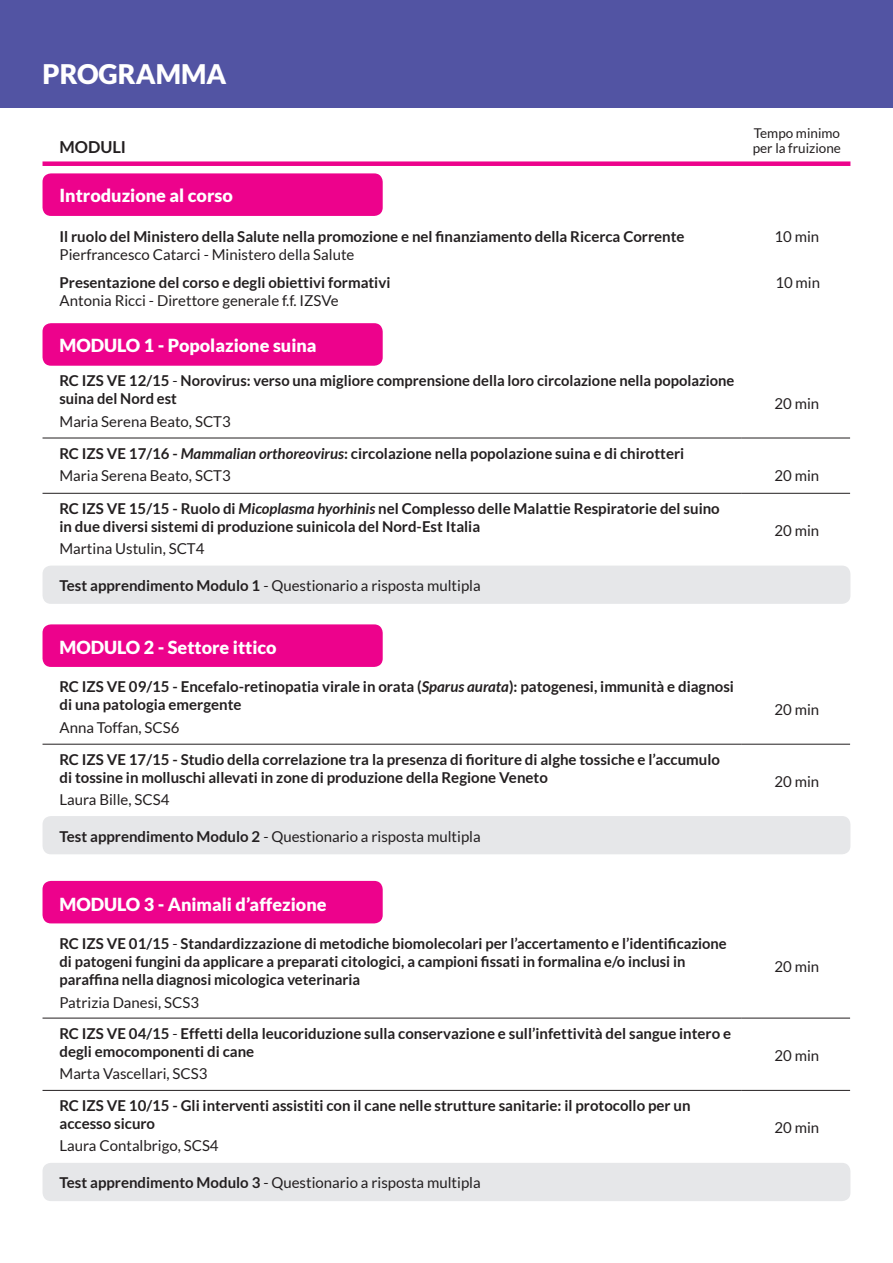
<style>
.page{position:relative;width:893px;height:1263px;background:#fff}
.page>*{position:absolute;margin:0;border:0;box-sizing:border-box;transform-origin:0 0}
.t1{font:900 27px "Lato";color:#fff}
.t2{font:900 18px "Lato";color:#fff}
.t3{font:700 16.5px "Lato";color:#231f20}
.t4{font:700 15px/18px "Lato";color:#231f20}
.t5{font:15px "Lato";color:#231f20}
.t6{font:13.5px/15px "Lato";color:#231f20}
.s1{font-weight:400}
.s2{font-style:italic}
.s3{font-weight:700}
</style>
<div class="page">
<div style="left:43px;top:173px;width:340px;height:43px;background:#ed028c;border-radius:9px"></div>
<div style="left:43px;top:1163px;width:807px;height:38px;background:#e6e7e9;border-radius:9px"></div>
<div style="left:43px;top:816px;width:807px;height:38px;background:#e6e7e9;border-radius:9px"></div>
<div style="left:43px;top:566px;width:807px;height:38px;background:#e6e7e9;border-radius:9px"></div>
<div style="left:0;top:0;width:893px;height:107px;background:#5254a3"></div>
<div style="left:43px;top:881px;width:340px;height:42px;background:#ed028c;border-radius:9px"></div>
<div style="left:43px;top:624px;width:340px;height:43px;background:#ed028c;border-radius:9px"></div>
<div style="left:43px;top:323px;width:340px;height:43px;background:#ed028c;border-radius:9px"></div>
<hr style="left:43px;top:438px;width:698px;height:1px;background:#231f20">
<hr style="left:741px;top:438px;width:109px;height:1px;background:#231f20">
<hr style="left:43px;top:493px;width:698px;height:1px;background:#231f20">
<hr style="left:741px;top:493px;width:109px;height:1px;background:#231f20">
<hr style="left:43px;top:744px;width:698px;height:1px;background:#231f20">
<hr style="left:741px;top:744px;width:109px;height:1px;background:#231f20">
<hr style="left:43px;top:1018px;width:698px;height:1px;background:#231f20">
<hr style="left:741px;top:1018px;width:109px;height:1px;background:#231f20">
<hr style="left:43px;top:1090px;width:698px;height:1px;background:#231f20">
<hr style="left:741px;top:1090px;width:109px;height:1px;background:#231f20">
<div style="left:43px;top:161px;width:807px;height:5px;background:#ed028c"></div>
<h1 class="t1" style="left:43px;top:58px;width:185px">Programma</h1>
<p class="t3" style="left:60px;top:138px;width:68px">MODULI</p>
<p class="t2" style="left:60px;top:184px;width:175px">Introduzione al corso</p>
<p class="t4" style="left:60px;top:227px;width:626px">Il ruolo del Ministero della Salute nella promozione e nel finanziamento della Ricerca Corrente</p>
<p class="t5" style="left:60px;top:246px;width:296px">Pierfrancesco Catarci - Ministero della Salute</p>
<p class="t4" style="left:60px;top:274px;width:332px">Presentazione del corso e degli obiettivi formativi</p>
<p class="t5" style="left:60px;top:293px;width:281px">Antonia Ricci - Direttore generale f.f. IZSVe</p>
<p class="t2" style="left:60px;top:335px;width:259px">MODULO 1 - Popolazione suina</p>
<p class="t4" style="left:60px;top:372px;width:676px">RC IZS VE 12/15 <span class="s1">-</span> Norovirus: verso una migliore comprensione della loro circolazione nella popolazione suina del Nord est</p>
<p class="t5" style="left:60px;top:413px;width:173px">Maria Serena Beato, SCT3</p>
<p class="t4" style="left:60px;top:442px;width:626px;line-height:22.2px">RC IZS VE 17/16 - <span class="s2">Mammalian orthoreovirus</span>: circolazione nella popolazione suina e di chirotteri<br><span class="s1">Maria Serena Beato, SCT3</span></p>
<p class="t4" style="left:60px;top:499px;width:662px">RC IZS VE 15/15 - Ruolo di <span class="s2">Micoplasma hyorhinis</span> nel Complesso delle Malattie Respiratorie del suino in due diversi sistemi di produzione suinicola del Nord-Est Italia</p>
<p class="t5" style="left:60px;top:540px;width:146px">Martina Ustulin, SCT4</p>
<p class="t5" style="left:60px;top:577px;width:423px"><span class="s3">Test apprendimento Modulo 1</span> - Questionario a risposta multipla</p>
<p class="t2" style="left:60px;top:636px;width:219px">MO DULO 2 - Settore ittico</p>
<p class="t4" style="left:60px;top:678px;width:676px">RC IZS VE 09/15 - Encefalo-retinopatia virale in orata (<span class="s2">Sparus aurata</span>): patogenesi, immunità e diagnosi di una patologia emergente</p>
<p class="t5" style="left:60px;top:719px;width:121px">Anna Toffan, SCS6</p>
<p class="t4" style="left:60px;top:750px;width:662px">RC IZS VE 17/15 - Studio della correlazione tra la presenza di fioriture di alghe tossiche e l’accumulo di tossine in molluschi allevati in zone di produzione della Regione Veneto</p>
<p class="t5" style="left:60px;top:791px;width:111px">Laura Bille, SCS4</p>
<p class="t5" style="left:60px;top:828px;width:423px"><span class="s3">Test apprendimento Modulo 2</span> - Questionario a risposta multipla</p>
<p class="t6" style="left:753px;top:126px;width:90px">Tempo minimo per la fruizione</p>
<p class="t5" style="left:774px;top:228px;width:46px">10 min</p>
<p class="t5" style="left:775px;top:275px;width:46px">10 min</p>
<p class="t5" style="left:774px;top:395px;width:46px">20 min</p>
<p class="t5" style="left:774px;top:467px;width:46px">20 min</p>
<p class="t5" style="left:774px;top:522px;width:46px">20 min</p>
<p class="t5" style="left:774px;top:701px;width:46px">20 min</p>
<p class="t5" style="left:774px;top:773px;width:46px">20 min</p>
<p class="t2" style="left:60px;top:893px;width:269px">MODULO 3 - Animali d’affezione</p>
<p class="t4" style="left:60px;top:935px;width:669px">RC IZS VE 01/15 <span class="s1">-</span> Standardizzazione di metodiche biomolecolari per l’accertamento e l’identificazione di patogeni fungini da applicare a preparati citologici, a campioni fissati in formalina e/o inclusi in paraffina nella diagnosi micologica veterinaria</p>
<p class="t5" style="left:60px;top:994px;width:141px">Patrizia Danesi, SCS3</p>
<p class="t4" style="left:60px;top:1024px;width:673px">RC IZS VE 04/15 <span class="s1">-</span> Effetti della leucoriduzione sulla conservazione e sull’infettività del sangue intero e degli emocomponenti di cane</p>
<p class="t5" style="left:60px;top:1065px;width:149px">Marta Vascellari, SCS3</p>
<p class="t4" style="left:60px;top:1096px;width:633px">RC IZS VE 10/15 - Gli interventi assistiti con il cane nelle strutture sanitarie: il protocollo per un accesso sicuro</p>
<p class="t5" style="left:60px;top:1137px;width:161px">Laura Contalbrigo, SCS4</p>
<p class="t5" style="left:60px;top:1174px;width:423px"><span class="s3">Test apprendimento Modulo 3</span> - Questionario a risposta multipla</p>
<p class="t5" style="left:774px;top:958px;width:46px">20 min</p>
<p class="t5" style="left:774px;top:1047px;width:46px">20 min</p>
<p class="t5" style="left:774px;top:1119px;width:46px">20 min</p>
</div>
